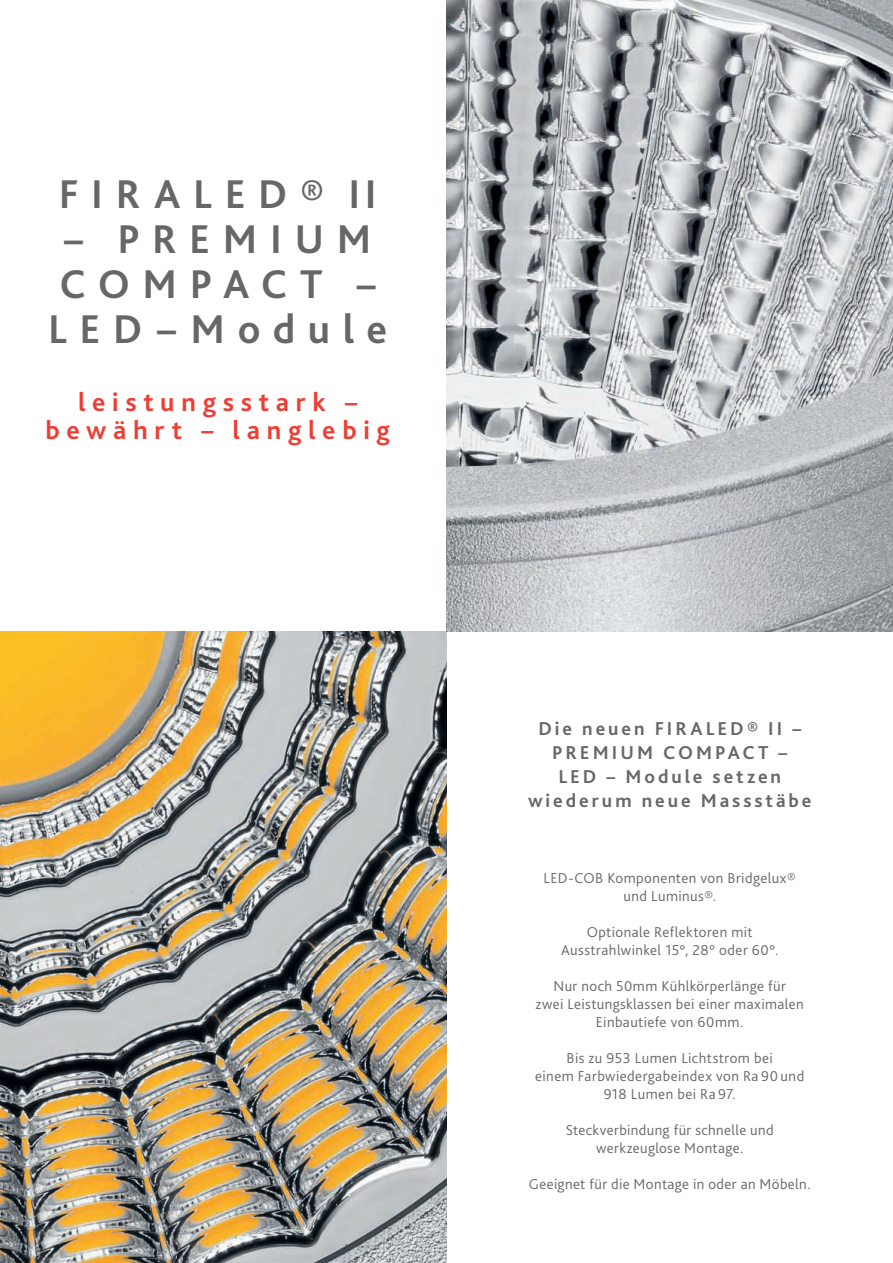
<style>
.page{position:relative;width:893px;height:1263px;background:#fff}
.page>*{position:absolute;margin:0;border:0;box-sizing:border-box;transform-origin:0 0}
.t1{font:700 42px/45px "Bliss 2";letter-spacing:.295em;color:#67676a;text-align:center}
.t2{font:700 27px/28.5px "Bliss 2";letter-spacing:.245em;color:#ee3e34;text-align:center}
.t3{font:700 19.5px/24px "Bliss 2";letter-spacing:.15em;color:#67676a;text-align:center}
.t4{font:300 15px/18px "Bliss 2";letter-spacing:.025em;color:#67676a;text-align:center}
</style>
<div class="page">
<img style="left:0;top:631px;width:446px;height:632px">
<img style="left:446px;top:0;width:447px;height:631px">
<h1 class="t1" style="left:59px;top:170px;width:319px">FIRALED® II</h1>
<h1 class="t1" style="left:48px;top:215px;width:341px">– PREMIUM<br>COMPACT –<br>LED–Module</h1>
<h2 class="t2" style="left:45px;top:387px;width:346px">leistungsstark – bewährt – langlebig</h2>
<h3 class="t3" style="left:528px;top:716px;width:285px">Die neuen FIRALED® II –<br>PREMIUM COMPACT –<br>LED – Module setzen wiederum neue Massstäbe</h3>
<p class="t4" style="left:544px;top:869px;width:254px">LED-COB Komponenten von Bridgelux® und Luminus®.</p>
<p class="t4" style="left:561px;top:923px;width:219px">Optionale Reflektoren mit<br>Ausstrahlwinkel 15°, 28° oder 60°.</p>
<p class="t4" style="left:536px;top:977px;width:270px">Nur noch 50mm Kühlkörperlänge für<br>zwei Leistungsklassen bei einer maximalen<br>Einbautiefe von 60mm.</p>
<p class="t4" style="left:535px;top:1049px;width:271px">Bis zu 953 Lumen Lichtstrom bei<br>einem Farbwiedergabeindex von Ra 90 und<br>918 Lumen bei Ra 97.</p>
<p class="t4" style="left:566px;top:1121px;width:210px">Steckverbindung für schnelle und werkzeuglose Montage.</p>
<p class="t4" style="left:529px;top:1175px;width:283px">Geeignet für die Montage in oder an Möbeln.</p>
</div>
